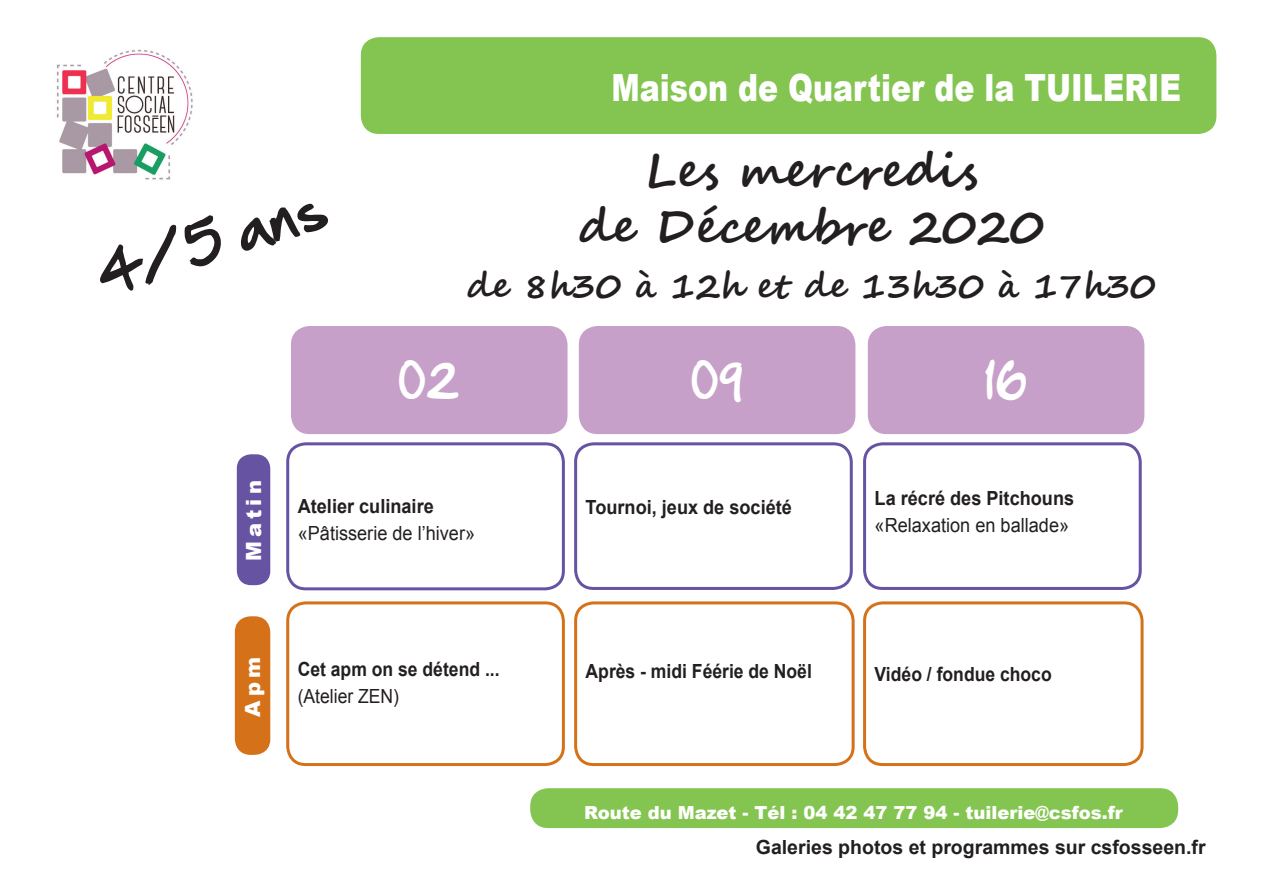
<style>
.page{position:relative;width:1263px;height:893px;background:#fff}
.page>*{position:absolute;margin:0;border:0;box-sizing:border-box;transform-origin:0 0}
.t1{font:54px "Hand Of Sean";color:#231f20}
.t2{font:700 46.5px/55.8px "Segoe Script";color:#231f20;text-align:center}
.t3{font:45px "Hand Of Sean";color:#fff}
.t4{font:900 37.5px "Arial";color:#fff;scale:.8 1}
.t5{font:700 34.5px "Segoe Script";color:#231f20}
.t6{font:900 21px "Arial";letter-spacing:.2em;color:#fff}
.t7{font:700 19.5px "Arial";color:#231f20;scale:.9 1}
.t8{font:700 19.5px "Arial";color:#231f20;scale:.93 1}
.t9{font:19.5px "Arial";color:#231f20;scale:.93 1}
.t10{font:700 19.5px "Arial";color:#231f20}
.t11{font:19.5px "Arial";color:#231f20;scale:.9 1}
.t12{font:900 18px "Arial";color:#fff}
</style>
<div class="page">
<img style="left:56px;top:49px;width:137px;height:131px">
<div style="left:361px;top:37px;width:855px;height:97px;background:#83c550;border-radius:18px"></div>
<div style="left:530px;top:788px;width:648px;height:40px;background:#83c550;border-radius:18px"></div>
<div style="left:292px;top:327px;width:275px;height:106px;background:#c7a0c9;border-radius:18px"></div>
<div style="left:291px;top:326px;width:276px;height:108px;border:2px solid #c7a0c9;border-radius:18px"></div>
<div style="left:580px;top:327px;width:275px;height:106px;background:#c7a0c9;border-radius:18px"></div>
<div style="left:579px;top:326px;width:276px;height:108px;border:2px solid #c7a0c9;border-radius:18px"></div>
<div style="left:868px;top:327px;width:276px;height:106px;background:#c7a0c9;border-radius:18px"></div>
<div style="left:868px;top:326px;width:276px;height:108px;border:2px solid #c7a0c9;border-radius:18px"></div>
<div style="left:286px;top:442px;width:279px;height:148px;border:3px solid #6653a2;border-radius:18px"></div>
<div style="left:574px;top:442px;width:279px;height:148px;border:3px solid #6653a2;border-radius:18px"></div>
<div style="left:863px;top:442px;width:279px;height:148px;border:3px solid #6653a2;border-radius:18px"></div>
<div style="left:286px;top:601px;width:279px;height:165px;border:3px solid #d47119;border-radius:18px"></div>
<div style="left:574px;top:601px;width:281px;height:165px;border:3px solid #d47119;border-radius:18px"></div>
<div style="left:863px;top:601px;width:280px;height:165px;border:3px solid #d47119;border-radius:18px"></div>
<div style="left:238px;top:455px;width:32px;height:129px;background:#6653a2;border-radius:14px"></div>
<div style="left:237px;top:454px;width:33px;height:131px;border:2px solid #6653a2;border-radius:14px"></div>
<div style="left:236px;top:617px;width:34px;height:137px;background:#d47119;border-radius:15px"></div>
<div style="left:235px;top:616px;width:35px;height:139px;border:2px solid #d47119;border-radius:15px"></div>
<h1 class="t1" style="left:83px;top:228px;width:240px;rotate:-17deg">4/5 ans</h1>
<h3 class="t4" style="left:611px;top:60px;width:714px">Maison de Quartier de la TUILERIE</h3>
<h2 class="t2" style="left:578px;top:143px;width:467px">Les mercredis<br>de Décembre 2020</h2>
<h3 class="t5" style="left:467px;top:258px;width:690px">de 8h30 à 12h et de 13h30 à 17h30</h3>
<h3 class="t3" style="left:398px;top:340px;width:63px">02</h3>
<h3 class="t3" style="left:691px;top:340px;width:54px">09</h3>
<h3 class="t3" style="left:984px;top:340px;width:44px">16</h3>
<p class="t6" style="left:238px;top:561px;width:82px;rotate:-90deg">Matin</p>
<p class="t8" style="left:298px;top:493px;width:148px">Atelier culinaire</p>
<p class="t9" style="left:298px;top:520px;width:192px">«Pâtisserie de l’hiver»</p>
<p class="t6" style="left:237px;top:717px;width:62px;rotate:-90deg">Apm</p>
<p class="t7" style="left:298px;top:656px;width:226px">Cet apm on se détend ...</p>
<p class="t11" style="left:298px;top:683px;width:114px">(Atelier ZEN)</p>
<p class="t8" style="left:586px;top:495px;width:223px">Tournoi, jeux de société</p>
<p class="t8" style="left:874px;top:486px;width:216px">La récré des Pitchouns</p>
<p class="t9" style="left:874px;top:513px;width:211px">«Relaxation en ballade»</p>
<p class="t7" style="left:586px;top:658px;width:253px">Après - midi Féérie de Noël</p>
<p class="t7" style="left:874px;top:661px;width:198px">Vidéo / fondue choco</p>
<p class="t12" style="left:584px;top:799px;width:540px">Route du Mazet - Tél : 04 42 47 77 94 - tuilerie@csfos.fr</p>
<p class="t10" style="left:756px;top:834px;width:451px">Galeries photos et programmes sur csfosseen.fr</p>
</div>
